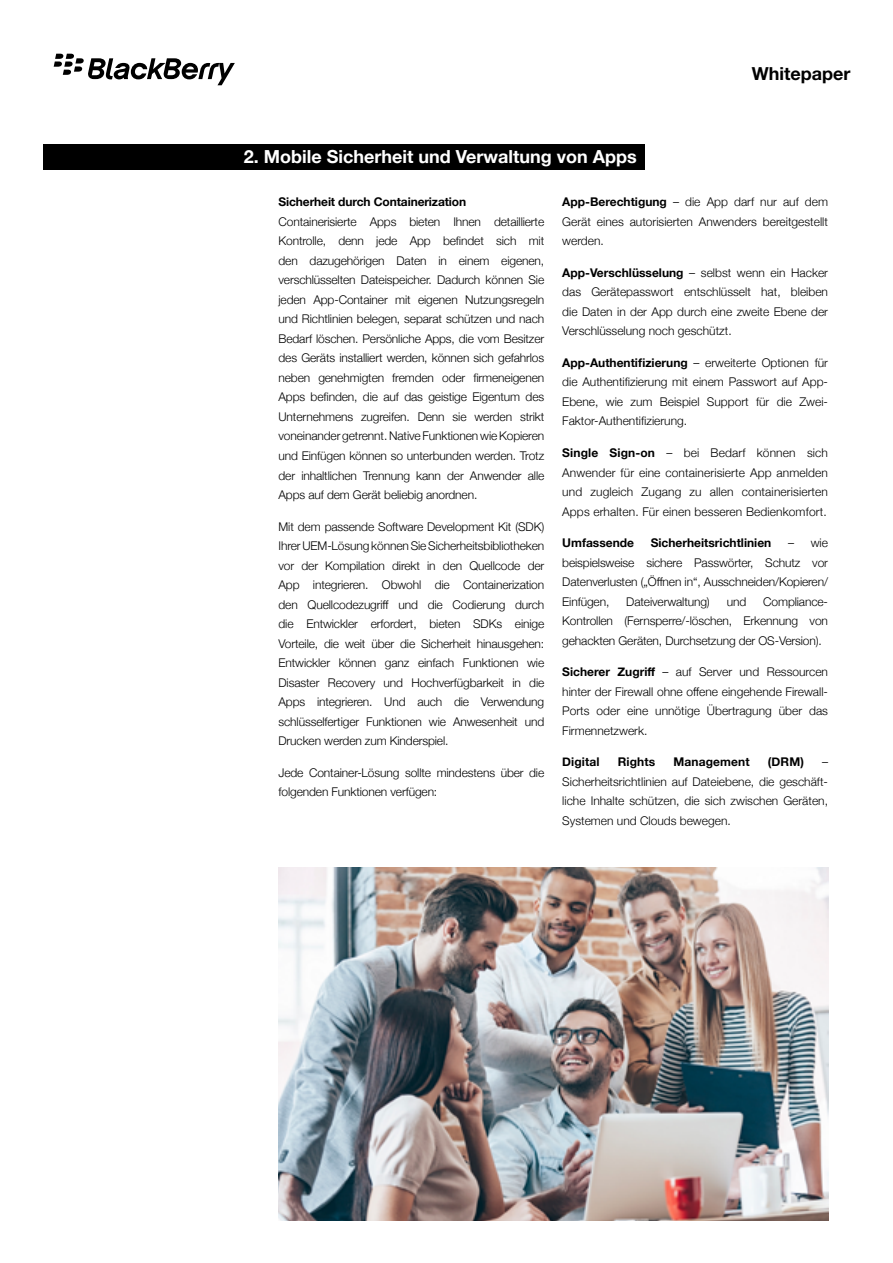
<style>
.page{position:relative;width:893px;height:1263px;background:#fff}
.page>*{position:absolute;margin:0;border:0;box-sizing:border-box;transform-origin:0 0}
.t1{font:700 18px "Helvetica Neue";color:#fff}
.t2{font:700 18px "Helvetica Neue LT Std";color:#000}
.Body_Copy{font:300 12px/19.5px "Helvetica Neue";color:#000;text-align:justify}
.Body_Copy-2{font:700 12px "Helvetica Neue";color:#000}
.s1{font-weight:700}
</style>
<div class="page">
<div style="left:43px;top:144px;width:601px;height:26px;background:#000"></div>
<img style="left:279px;top:868px;width:549px;height:352px">
<svg style="left:54px;top:54px;width:181px;height:31px"></svg>
<p class="t2" style="left:752px;top:62px;width:100px">Whitepaper</p>
<p class="t1" style="left:244px;top:142px;width:394px">2. Mobile Sicherheit und Verwaltung von Apps</p>
<p class="Body_Copy-2" style="left:279px;top:193px;width:189px">Sicherheit durch Containerization</p>
<p class="Body_Copy" style="left:279px;top:211px;width:267px">Containerisierte Apps bieten Ihnen detaillierte Kontrolle, denn jede App befindet sich mit den dazugehörigen Daten in einem eigenen, verschlüsselten Dateispeicher. Dadurch können Sie jeden App-Container mit eigenen Nutzungsregeln und Richtlinien belegen, separat schützen und nach Bedarf löschen. Persönliche Apps, die vom Besitzer des Geräts installiert werden, können sich gefahrlos neben genehmigten fremden oder firmeneigenen Apps befinden, die auf das geistige Eigentum des Unternehmens zugreifen. Denn sie werden strikt voneinander getrennt. Native Funktionen wie Kopieren und Einfügen können so unterbunden werden. Trotz der inhaltlichen Trennung kann der Anwender alle Apps auf dem Gerät beliebig anordnen.</p>
<p class="Body_Copy" style="left:279px;top:516px;width:267px">Mit dem passende Software Development Kit (SDK)<br>Ihrer UEM-Lösung können Sie Sicherheitsbibliotheken vor der Kompilation direkt in den Quellcode der App integrieren. Obwohl die Containerization den Quellcodezugriff und die Codierung durch die Entwickler erfordert, bieten SDKs einige Vorteile, die weit über die Sicherheit hinausgehen:<br>Entwickler können ganz einfach Funktionen wie Disaster Recovery und Hochverfügbarkeit in die Apps integrieren. Und auch die Verwendung schlüsselfertiger Funktionen wie Anwesenheit und Drucken werden zum Kinderspiel.</p>
<p class="Body_Copy" style="left:279px;top:762px;width:267px">Jede Container-Lösung sollte mindestens über die folgenden Funktionen verfügen:</p>
<p class="Body_Copy" style="left:562px;top:192px;width:267px"><span class="s1">App-Berechtigung</span> – die App darf nur auf dem Gerät eines autorisierten Anwenders bereitgestellt werden.</p>
<p class="Body_Copy" style="left:562px;top:262px;width:267px"><span class="s1">App-Verschlüsselung</span> – selbst wenn ein Hacker das Gerätepasswort entschlüsselt hat, bleiben die Daten in der App durch eine zweite Ebene der Verschlüsselung noch geschützt.</p>
<p class="Body_Copy" style="left:562px;top:352px;width:267px"><span class="s1">App-Authentifizierung</span> – erweiterte Optionen für die Authentifizierung mit einem Passwort auf App-Ebene, wie zum Beispiel Support für die Zwei-Faktor-Authentifizierung.</p>
<p class="Body_Copy" style="left:562px;top:442px;width:267px"><span class="s1">Single Sign-on</span> – bei Bedarf können sich Anwender für eine containerisierte App anmelden und zugleich Zugang zu allen containerisierten Apps erhalten. Für einen besseren Bedienkomfort.</p>
<p class="Body_Copy-2" style="left:562px;top:533px;width:73px">Umfassende</p>
<p class="Body_Copy-2" style="left:651px;top:533px;width:122px">Sicherheitsrichtlinien</p>
<p class="Body_Copy" style="left:562px;top:532px;width:267px;text-indent:226px">– wie beispielsweise sichere Passwörter, Schutz vor Datenverlusten („Öffnen in“, Ausschneiden/Kopieren/ Einfügen,</p>
<p class="Body_Copy" style="left:562px;top:591px;width:267px;text-indent:201px">Compliance-Kontrollen (Fernsperre/-löschen, Erkennung von gehackten Geräten, Durchsetzung der OS-Version).</p>
<p class="Body_Copy" style="left:562px;top:661px;width:267px"><span class="s1">Sicherer Zugriff</span> – auf Server und Ressourcen hinter der Firewall ohne offene eingehende Firewall-Ports oder eine unnötige Übertragung über das Firmennetzwerk.</p>
<p class="Body_Copy-2" style="left:562px;top:752px;width:39px">Digital</p>
<p class="Body_Copy-2" style="left:618px;top:752px;width:39px">Rights</p>
<p class="Body_Copy-2" style="left:673px;top:752px;width:78px">Management</p>
<p class="Body_Copy-2" style="left:768px;top:752px;width:38px">(DRM)</p>
<p class="Body_Copy" style="left:626px;top:591px;width:85px">Dateiverwaltung)</p>
<p class="Body_Copy" style="left:727px;top:591px;width:21px">und</p>
<p class="Body_Copy" style="left:562px;top:751px;width:267px;text-align:left;text-indent:260px">– Sicherheitsrichtlinien auf Dateiebene, die geschäft&shy;liche Inhalte schützen, die sich zwischen Geräten, Systemen und Clouds bewegen.</p>
</div>
